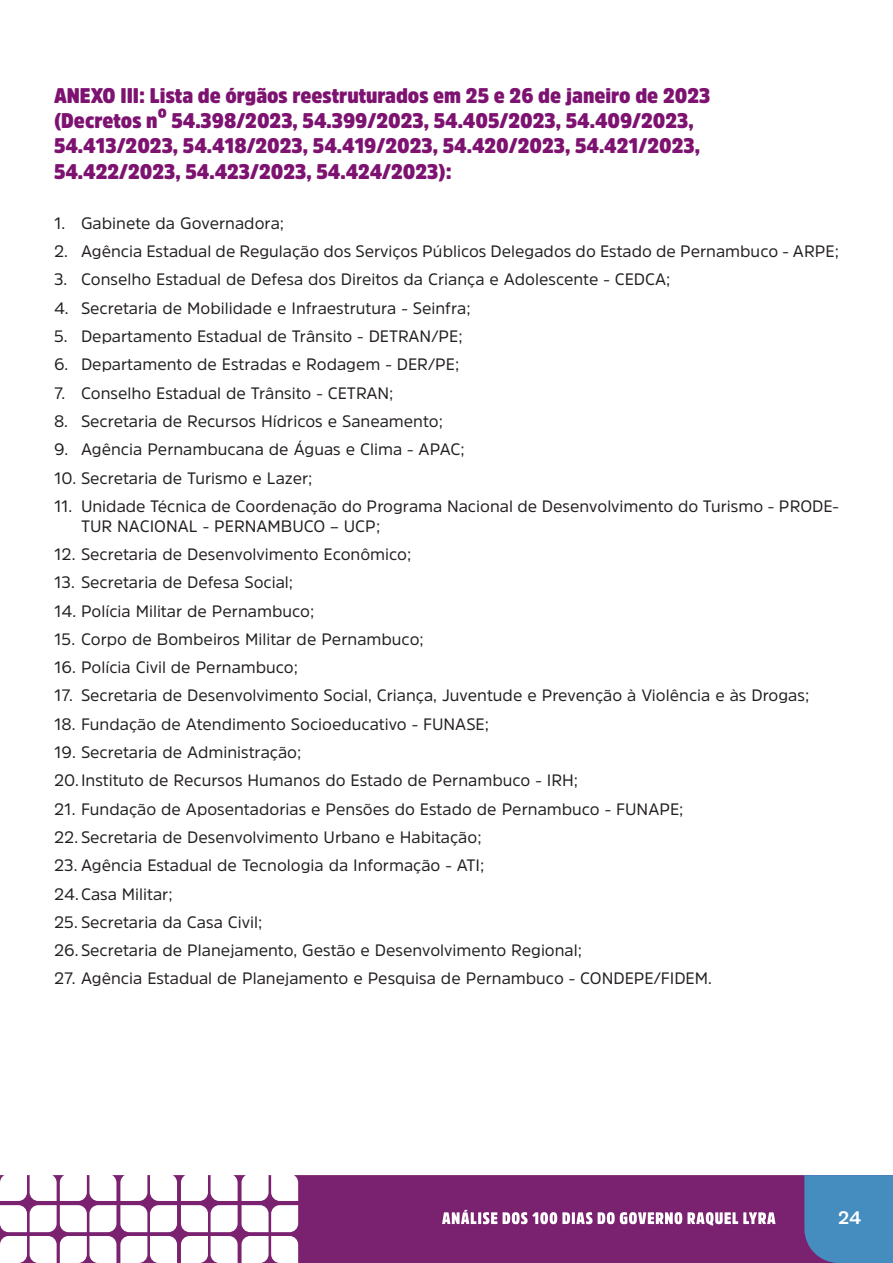
<style>
.page{position:relative;width:893px;height:1263px;background:#fff}
.page>*{position:absolute;margin:0;border:0;box-sizing:border-box;transform-origin:0 0}
.t1{font:900 21px/25.2px "Amsi Pro Narw";color:#7d1270}
.t2{font:700 18px "Amsi Pro";color:#fff}
.t3{font:16.5px/28.3px "Amsi Pro";color:#231f20}
</style>
<div class="page">
<svg style="left:0;top:1175px;width:804px;height:88px;fill:#7a2170"></svg>
<svg style="left:442px;top:1210px;width:55px;height:14px"></svg>
<svg style="left:503px;top:1212px;width:272px;height:13px"></svg>
<div style="left:804px;top:1175px;width:89px;height:88px;background:#458cbf"></div>
<p class="t1" style="left:54px;top:83px;width:658px">ANEXO III: Lista de órgãos reestruturados em 25 e 26 de janeiro de 2023 (Decretos nº 54.398/2023, 54.399/2023, 54.405/2023, 54.409/2023, 54.413/2023, 54.418/2023, 54.419/2023, 54.420/2023, 54.421/2023, 54.422/2023, 54.423/2023, 54.424/2023):</p>
<p class="t3" style="left:54px;top:208px;width:232px">1. Gabinete da Governadora;</p>
<p class="t3" style="left:54px;top:237px;width:786px">2. Agência Estadual de Regulação dos Serviços Públicos Delegados do Estado de Pernambuco - ARPE;</p>
<p class="t3" style="left:54px;top:265px;width:618px">3. Conselho Estadual de Defesa dos Direitos da Criança e Adolescente - CEDCA;</p>
<p class="t3" style="left:54px;top:293px;width:418px">4. Secretaria de Mobilidade e Infraestrutura - Seinfra;</p>
<p class="t3" style="left:54px;top:322px;width:410px">5. Departamento Estadual de Trânsito - DETRAN/PE;</p>
<p class="t3" style="left:54px;top:350px;width:407px">6. Departamento de Estradas e Rodagem - DER/PE;</p>
<p class="t3" style="left:54px;top:378px;width:341px">7. Conselho Estadual de Trânsito - CETRAN;</p>
<p class="t3" style="left:54px;top:407px;width:390px">8. Secretaria de Recursos Hídricos e Saneamento;</p>
<p class="t3" style="left:54px;top:435px;width:412px">9. Agência Pernambucana de Águas e Clima - APAC;</p>
<p class="t3" style="left:54px;top:463px;width:260px">10. Secretaria de Turismo e Lazer;</p>
<p class="t3" style="left:81px;top:496px;width:759px;line-height:19.8px;text-indent:-27px">11. Unidade Técnica de Coordenação do Programa Nacional de Desenvolvimento do Turismo - PRODE-<br>TUR NACIONAL - PERNAMBUCO – UCP;</p>
<p class="t3" style="left:54px;top:540px;width:359px">12. Secretaria de Desenvolvimento Econômico;</p>
<p class="t3" style="left:54px;top:568px;width:241px">13. Secretaria de Defesa Social;</p>
<p class="t3" style="left:54px;top:596px;width:262px">14. Polícia Militar de Pernambuco;</p>
<p class="t3" style="left:54px;top:624px;width:371px">15. Corpo de Bombeiros Militar de Pernambuco;</p>
<p class="t3" style="left:54px;top:653px;width:246px">16. Polícia Civil de Pernambuco;</p>
<p class="t3" style="left:54px;top:681px;width:757px">17. Secretaria de Desenvolvimento Social, Criança, Juventude e Prevenção à Violência e às Drogas;</p>
<p class="t3" style="left:54px;top:709px;width:436px">18. Fundação de Atendimento Socioeducativo - FUNASE;</p>
<p class="t3" style="left:54px;top:738px;width:526px">19. Secretaria de Administração;<br>20.Instituto de Recursos Humanos do Estado de Pernambuco - IRH;</p>
<p class="t3" style="left:54px;top:794px;width:631px">21. Fundação de Aposentadorias e Pensões do Estado de Pernambuco - FUNAPE;</p>
<p class="t3" style="left:54px;top:822px;width:429px">22. Secretaria de Desenvolvimento Urbano e Habitação;</p>
<p class="t3" style="left:54px;top:851px;width:432px">23. Agência Estadual de Tecnologia da Informação - ATI;<br>24.Casa Militar;</p>
<p class="t3" style="left:54px;top:907px;width:210px">25. Secretaria da Casa Civil;</p>
<p class="t3" style="left:54px;top:936px;width:530px">26. Secretaria de Planejamento, Gestão e Desenvolvimento Regional;</p>
<p class="t3" style="left:54px;top:964px;width:659px">27. Agência Estadual de Planejamento e Pesquisa de Pernambuco - CONDEPE/FIDEM.</p>
<p class="t2" style="left:838px;top:1206px;width:24px">24</p>
</div>
